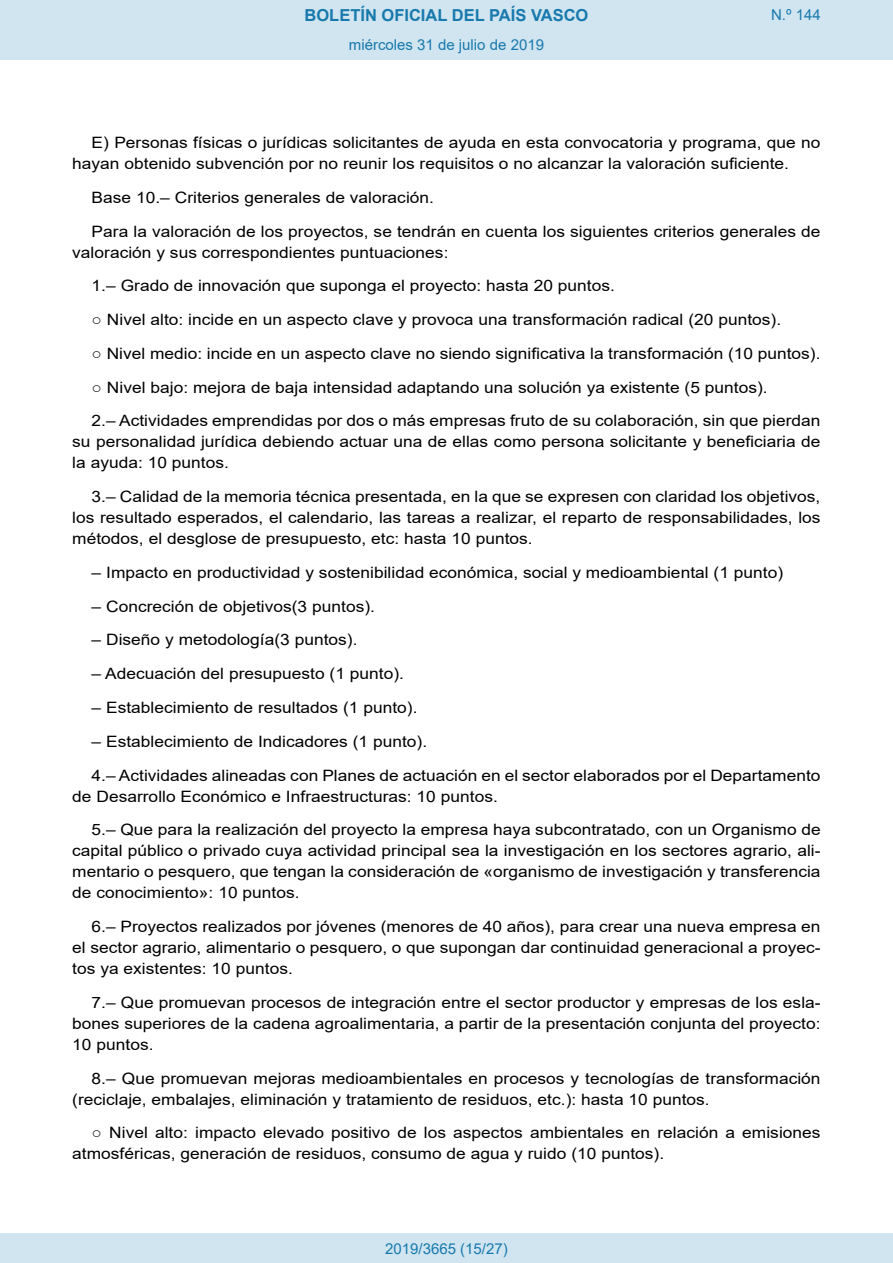
<style>
.page{position:relative;width:893px;height:1263px;background:#fff}
.page>*{position:absolute;margin:0;border:0;box-sizing:border-box;transform-origin:0 0}
.t1{font:700 16.5px "Arial";color:#1879ad}
.BOPVDetalle{font:15.6px/21px "Arial";color:#000;scale:1.11 1}
.Paginacion_Centro{font:15px "Arial";color:#1879ad}
</style>
<div class="page">
<div style="left:0;top:0;width:893px;height:60px;background:#d0e5f0"></div>
<div style="left:0;top:1233px;width:893px;height:30px;background:#d0e5f0"></div>
<p class="t1" style="left:305px;top:3px;width:285px">BOLETÍN OFICIAL DEL PAÍS VASCO</p>
<p class="Paginacion_Centro" style="left:349px;top:35px;width:197px">miércoles 31 de julio de 2019</p>
<p class="Paginacion_Centro" style="left:771px;top:5px;width:51px">N.º 144</p>
<p class="BOPVDetalle" style="left:72px;top:132px;width:676px;text-indent:19px">E) Personas físicas o jurídicas solicitantes de ayuda en esta convocatoria y programa, que no hayan obtenido subvención por no reunir los requisitos o no alcanzar la valoración suficiente.</p>
<p class="BOPVDetalle" style="left:92px;top:187px;width:310px">Base 10.– Criterios generales de valoración.</p>
<p class="BOPVDetalle" style="left:72px;top:221px;width:676px;text-indent:19px">Para la valoración de los proyectos, se tendrán en cuenta los siguientes criterios generales de valoración y sus correspondientes puntuaciones:</p>
<p class="BOPVDetalle" style="left:92px;top:275px;width:473px">1.– Grado de innovación que suponga el proyecto: hasta 20 puntos.</p>
<p class="BOPVDetalle" style="left:92px;top:309px;width:623px">○ Nivel alto: incide en un aspecto clave y provoca una transformación radical (20 puntos).</p>
<p class="BOPVDetalle" style="left:92px;top:343px;width:658px">○ Nivel medio: incide en un aspecto clave no siendo significativa la transformación (10 puntos).</p>
<p class="BOPVDetalle" style="left:92px;top:377px;width:610px">○ Nivel bajo: mejora de baja intensidad adaptando una solución ya existente (5 puntos).</p>
<p class="BOPVDetalle" style="left:72px;top:410px;width:676px;text-align:justify;text-indent:19px">2.– Actividades emprendidas por dos o más empresas fruto de su colaboración, sin que pierdan su personalidad jurídica debiendo actuar una de ellas como persona solicitante y beneficiaria de la ayuda: 10 puntos.</p>
<p class="BOPVDetalle" style="left:72px;top:486px;width:676px;text-align:justify;text-indent:19px">3.– Calidad de la memoria técnica presentada, en la que se expresen con claridad los objetivos, los resultado esperados, el calendario, las tareas a realizar, el reparto de responsabilidades, los métodos, el desglose de presupuesto, etc: hasta 10 puntos.</p>
<p class="BOPVDetalle" style="left:92px;top:562px;width:624px">– Impacto en productividad y sostenibilidad económica, social y medioambiental (1 punto)</p>
<p class="BOPVDetalle" style="left:92px;top:596px;width:257px">– Concreción de objetivos(3 puntos).</p>
<p class="BOPVDetalle" style="left:92px;top:629px;width:241px">– Diseño y metodología(3 puntos).</p>
<p class="BOPVDetalle" style="left:92px;top:663px;width:283px">– Adecuación del presupuesto (1 punto).</p>
<p class="BOPVDetalle" style="left:92px;top:697px;width:295px">– Establecimiento de resultados (1 punto).</p>
<p class="BOPVDetalle" style="left:92px;top:731px;width:304px">– Establecimiento de Indicadores (1 punto).</p>
<p class="BOPVDetalle" style="left:72px;top:764px;width:676px;text-indent:19px">4.– Actividades alineadas con Planes de actuación en el sector elaborados por el Departamento de Desarrollo Económico e Infraestructuras: 10 puntos.</p>
<p class="BOPVDetalle" style="left:72px;top:819px;width:676px;text-align:justify;text-indent:19px">5.– Que para la realización del proyecto la empresa haya subcontratado, con un Organismo de capital público o privado cuya actividad principal sea la investigación en los sectores agrario, ali&shy;mentario o pesquero, que tengan la consideración de «organismo de investigación y transferencia de conocimiento»: 10 puntos.</p>
<p class="BOPVDetalle" style="left:72px;top:916px;width:676px;text-align:justify;text-indent:19px">6.– Proyectos realizados por jóvenes (menores de 40 años), para crear una nueva empresa en el sector agrario, alimentario o pesquero, o que supongan dar continuidad generacional a proyec&shy;tos ya existentes: 10 puntos.</p>
<p class="BOPVDetalle" style="left:72px;top:992px;width:676px;text-align:justify;text-indent:19px">7.– Que promuevan procesos de integración entre el sector productor y empresas de los esla&shy;bones superiores de la cadena agroalimentaria, a partir de la presentación conjunta del proyecto:<br>10 puntos.</p>
<p class="BOPVDetalle" style="left:72px;top:1067px;width:676px;text-indent:19px">8.– Que promuevan mejoras medioambientales en procesos y tecnologías de transformación (reciclaje, embalajes, eliminación y tratamiento de residuos, etc.): hasta 10 puntos.</p>
<p class="BOPVDetalle" style="left:72px;top:1122px;width:676px;text-indent:19px">○ Nivel alto: impacto elevado positivo de los aspectos ambientales en relación a emisiones atmosféricas, generación de residuos, consumo de agua y ruido (10 puntos).</p>
<p class="Paginacion_Centro" style="left:385px;top:1238px;width:124px">2019/3665 (15/27)</p>
</div>
